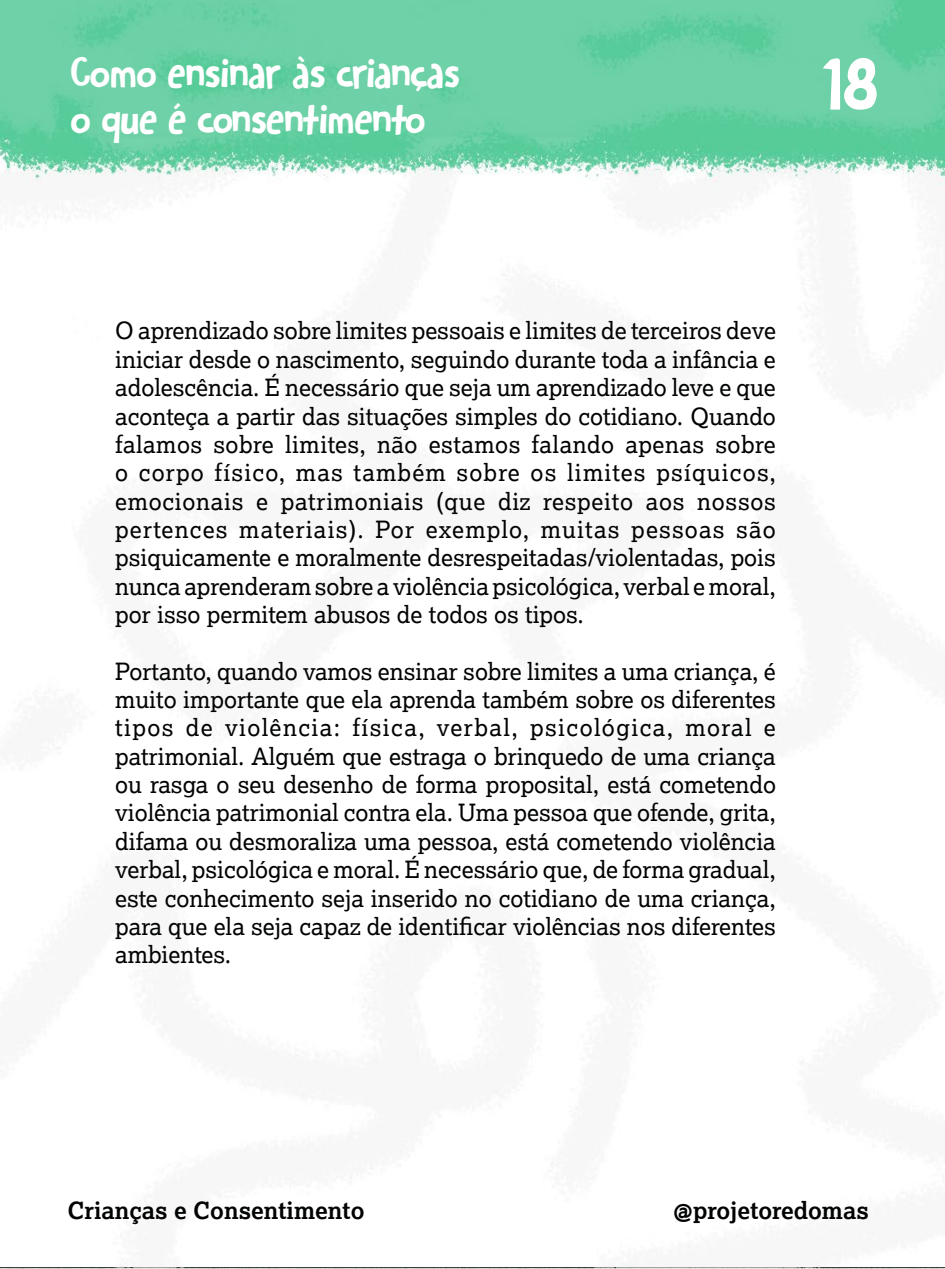
<style>
.page{position:relative;width:945px;height:1269px;background:#fff}
.page>*{position:absolute;margin:0;border:0;box-sizing:border-box;transform-origin:0 0}
.t1{font:65.62px "DK Hobgoblin";color:#fff}
.t2{font:38.5px/46.2px "DK Hobgoblin";letter-spacing:-.02em;color:#fff}
.t3{font:23.62px/28.3px "Lexia";color:#010202;text-align:justify}
.t4{font:700 23.62px "Lexia";color:#010202}
</style>
<div class="page">
<img style="left:0;top:0;width:945px;height:1269px">
<h2 class="t2" style="left:70px;top:48px;width:392px">Como ensinar às crianças o que é consentimento</h2>
<h1 class="t1" style="left:821px;top:37px;width:59px">18</h1>
<p class="t3" style="left:115px;top:316px;width:662px">O aprendizado sobre limites pessoais e limites de terceiros deve iniciar desde o nascimento, seguindo durante toda a infância e adolescência. É necessário que seja um aprendizado leve e que aconteça a partir das situações simples do cotidiano. Quando falamos sobre limites, não estamos falando apenas sobre o corpo físico, mas também sobre os limites psíquicos, emocionais e patrimoniais (que diz respeito aos nossos pertences materiais). Por exemplo, muitas pessoas são psiquicamente e moralmente desrespeitadas/violentadas, pois nunca aprenderam sobre a violência psicológica, verbal e moral, por isso permitem abusos de todos os tipos.</p>
<p class="t3" style="left:115px;top:656px;width:662px">Portanto, quando vamos ensinar sobre limites a uma criança, é muito importante que ela aprenda também sobre os diferentes tipos de violência: física, verbal, psicológica, moral e patrimonial. Alguém que estraga o brinquedo de uma criança ou rasga o seu desenho de forma proposital, está cometendo violência patrimonial contra ela. Uma pessoa que ofende, grita, difama ou desmoraliza uma pessoa, está cometendo violência verbal, psicológica e moral. É necessário que, de forma gradual, este conhecimento seja inserido no cotidiano de uma criança, para que ela seja capaz de identificar violências nos diferentes ambientes.</p>
<p class="t4" style="left:67px;top:1196px;width:299px">Crianças e Consentimento</p>
<p class="t4" style="left:673px;top:1196px;width:197px">@projetoredomas</p>
</div>
